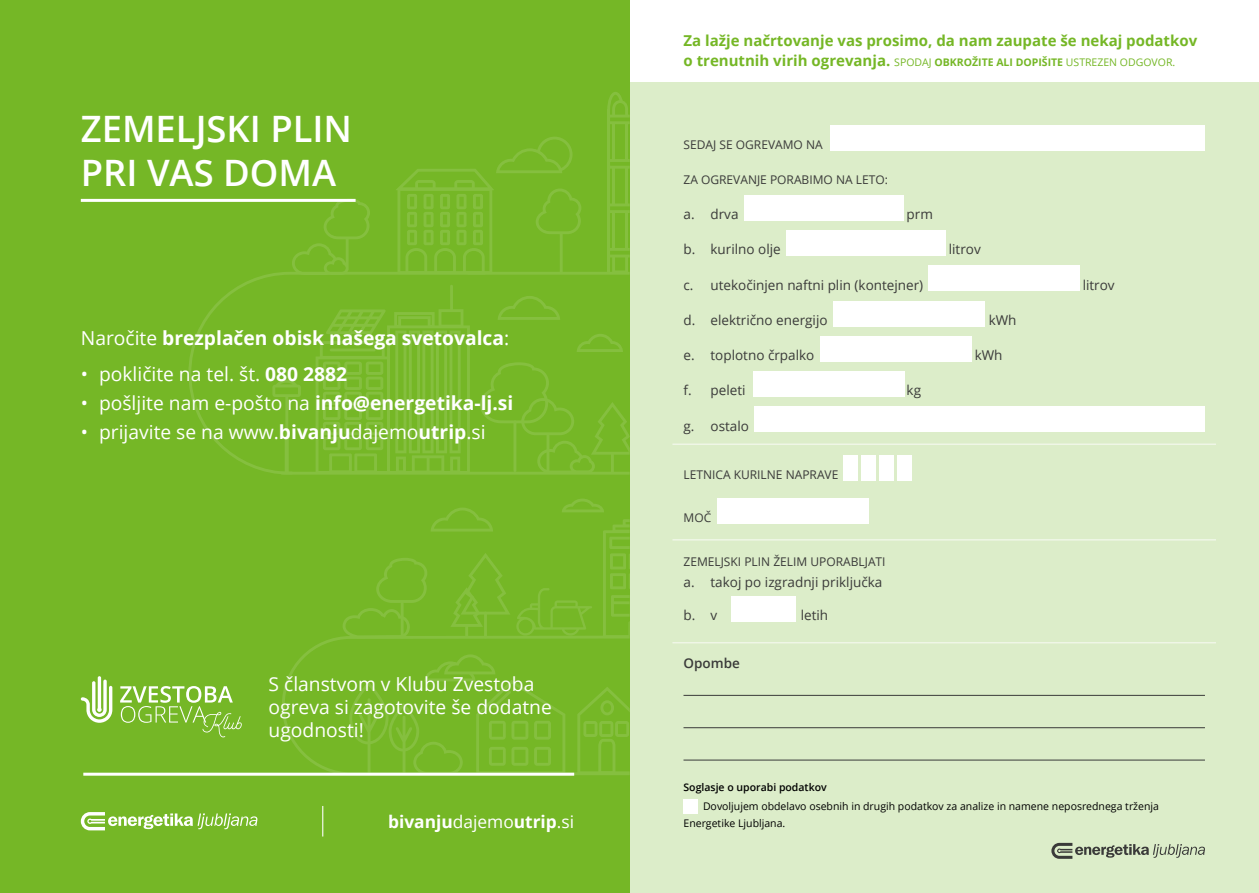
<style>
.page{position:relative;width:1259px;height:893px;background:#fff}
.page>*{position:absolute;margin:0;border:0;box-sizing:border-box;transform-origin:0 0}
.t1{font:600 36.45px/45px "Open Sans";color:#fff}
.t2{font:19.2px/23.1px "Open Sans";color:#fff}
.t3{font:700 19.2px "Open Sans";color:#fff}
.t4{font:700 17.4px "Open Sans";color:#fff}
.t5{font:700 15px/19.5px "Open Sans";color:#75b726}
.t6{font:13.5px "Open Sans";color:#3a3a39}
.t7{font:600 13.5px "Open Sans";color:#3a3a39}
.t8{font:12px "Open Sans";color:#3a3a39}
.t9{font:10.5px/16.5px "Open Sans";color:#000}
.t10{font:600 10.5px "Open Sans";color:#000}
.s1{font-weight:400}
.s2{font-weight:700}
.s3{font-weight:400;font-size:10.5px}
.s4{font-size:10.5px}
</style>
<div class="page">
<div style="left:0;top:0;width:629px;height:893px;background:#75b726"></div>
<svg style="left:188px;top:272px;width:441px;height:503px"></svg>
<svg style="left:292px;top:199px;width:78px;height:76px"></svg>
<hr style="left:484px;top:612px;width:3px;height:26px;background:#fff">
<svg style="left:480px;top:362px;width:149px;height:111px"></svg>
<svg style="left:450px;top:553px;width:60px;height:74px"></svg>
<hr style="left:465px;top:624px;width:3px;height:14px;background:#fff">
<svg style="left:576px;top:334px;width:47px;height:18px"></svg>
<svg style="left:497px;top:296px;width:63px;height:24px"></svg>
<svg style="left:349px;top:654px;width:216px;height:119px"></svg>
<svg style="left:395px;top:137px;width:186px;height:137px"></svg>
<svg style="left:430px;top:508px;width:63px;height:24px"></svg>
<svg style="left:516px;top:495px;width:113px;height:143px"></svg>
<svg style="left:315px;top:285px;width:155px;height:189px"></svg>
<svg style="left:272px;top:380px;width:29px;height:95px"></svg>
<svg style="left:342px;top:558px;width:85px;height:80px"></svg>
<svg style="left:607px;top:77px;width:23px;height:197px"></svg>
<svg style="left:577px;top:687px;width:52px;height:88px"></svg>
<div style="left:629px;top:82px;width:630px;height:811px;background:#dcedc9"></div>
<div style="left:830px;top:125px;width:375px;height:25px;background:#fff"></div>
<div style="left:744px;top:195px;width:160px;height:26px;background:#fff"></div>
<div style="left:928px;top:266px;width:152px;height:25px;background:#fff"></div>
<div style="left:833px;top:301px;width:151px;height:25px;background:#fff"></div>
<div style="left:819px;top:336px;width:152px;height:26px;background:#fff"></div>
<div style="left:753px;top:371px;width:151px;height:26px;background:#fff"></div>
<div style="left:754px;top:406px;width:451px;height:26px;background:#fff"></div>
<div style="left:843px;top:455px;width:15px;height:25px;background:#fff"></div>
<div style="left:861px;top:455px;width:15px;height:25px;background:#fff"></div>
<div style="left:879px;top:455px;width:15px;height:25px;background:#fff"></div>
<div style="left:897px;top:455px;width:15px;height:25px;background:#fff"></div>
<div style="left:717px;top:498px;width:151px;height:26px;background:#fff"></div>
<hr style="left:683px;top:695px;width:522px;height:1px;background:#3a3a39">
<hr style="left:683px;top:727px;width:522px;height:1px;background:#3a3a39">
<div style="left:683px;top:799px;width:15px;height:15px;background:#fff"></div>
<hr style="left:683px;top:760px;width:522px;height:1px;background:#3a3a39">
<svg style="left:1051px;top:843px;width:154px;height:16px"></svg>
<div style="left:731px;top:596px;width:64px;height:25px;background:#fff"></div>
<div style="left:786px;top:230px;width:159px;height:26px;background:#fff"></div>
<hr style="left:672px;top:443px;width:544px;height:2px;background:#fff">
<hr style="left:672px;top:539px;width:544px;height:2px;background:#fff">
<hr style="left:672px;top:642px;width:544px;height:1px;background:#fff">
<hr style="left:81px;top:199px;width:274px;height:3px;background:#fff">
<svg style="left:81px;top:676px;width:31px;height:47px"></svg>
<svg style="left:120px;top:686px;width:122px;height:51px"></svg>
<hr style="left:83px;top:773px;width:491px;height:3px;background:#fff">
<svg style="left:81px;top:812px;width:176px;height:18px"></svg>
<hr style="left:322px;top:806px;width:1px;height:30px;background:#fff">
<h1 class="t1" style="left:81px;top:105px;width:273px">ZEMELJSKI PLIN<br>PRI VAS DOMA</h1>
<p class="t3" style="left:81px;top:325px;width:430px"><span class="s1">Naročite</span> brezplačen obisk našega svetovalca<span class="s1">:</span></p>
<p class="t2" style="left:81px;top:362px;width:268px">• pokličite na tel. št. <span class="s2">080 2882</span></p>
<p class="t2" style="left:81px;top:391px;width:434px">• pošljite nam e-pošto na <span class="s2">info@energetika-lj.si</span></p>
<p class="t2" style="left:81px;top:420px;width:406px">• prijavite se na www.<span class="s2">bivanju</span>dajemo<span class="s2">utrip</span>.si</p>
<p class="t2" style="left:268px;top:672px;width:285px">S članstvom v Klubu Zvestoba ogreva si zagotovite še dodatne ugodnosti!</p>
<p class="t4" style="left:388px;top:809px;width:187px">bivanju<span class="s1">dajemo</span>utrip<span class="s1">.si</span></p>
<p class="t5" style="left:683px;top:31px;width:515px">Za lažje načrtovanje vas prosimo, da nam zaupate še nekaj podatkov o trenutnih virih ogrevanja. <span class="s3">SPODAJ</span> <span class="s4">OBKROŽITE ALI DOPIŠITE</span> <span class="s3">USTREZEN ODGOVOR.</span></p>
<p class="t8" style="left:683px;top:136px;width:141px">SEDAJ SE OGREVAMO NA</p>
<p class="t8" style="left:683px;top:171px;width:206px">ZA OGREVANJE PORABIMO NA LETO:</p>
<p class="t6" style="left:683px;top:205px;width:57px">a. drva</p>
<p class="t6" style="left:906px;top:205px;width:28px">prm</p>
<p class="t6" style="left:683px;top:240px;width:99px">b. kurilno olje</p>
<p class="t6" style="left:948px;top:240px;width:34px">litrov</p>
<p class="t6" style="left:683px;top:275px;width:241px">c. utekočinjen naftni plin (kontejner)</p>
<p class="t6" style="left:1082px;top:275px;width:34px">litrov</p>
<p class="t6" style="left:683px;top:311px;width:146px">d. električno energijo</p>
<p class="t6" style="left:988px;top:311px;width:29px">kWh</p>
<p class="t6" style="left:683px;top:346px;width:132px">e. toplotno črpalko</p>
<p class="t6" style="left:974px;top:346px;width:29px">kWh</p>
<p class="t6" style="left:683px;top:381px;width:64px">f. peleti</p>
<p class="t6" style="left:906px;top:381px;width:16px">kg</p>
<p class="t6" style="left:683px;top:416px;width:67px">g. ostalo</p>
<p class="t8" style="left:683px;top:466px;width:156px">LETNICA KURILNE NAPRAVE</p>
<p class="t8" style="left:683px;top:510px;width:29px">MOČ</p>
<p class="t8" style="left:683px;top:554px;width:204px">ZEMELJSKI PLIN ŽELIM UPORABLJATI</p>
<p class="t6" style="left:683px;top:572px;width:200px">a. takoj po izgradnji priključka</p>
<p class="t6" style="left:683px;top:606px;width:35px">b. v</p>
<p class="t6" style="left:800px;top:606px;width:29px">letih</p>
<p class="t7" style="left:683px;top:654px;width:58px">Opombe</p>
<p class="t10" style="left:683px;top:780px;width:145px">Soglasje o uporabi podatkov</p>
<p class="t9" style="left:683px;top:798px;width:477px;text-indent:19px">Dovoljujem obdelavo osebnih in drugih podatkov za analize in namene neposrednega trženja<br>Energetike Ljubljana.</p>
</div>
